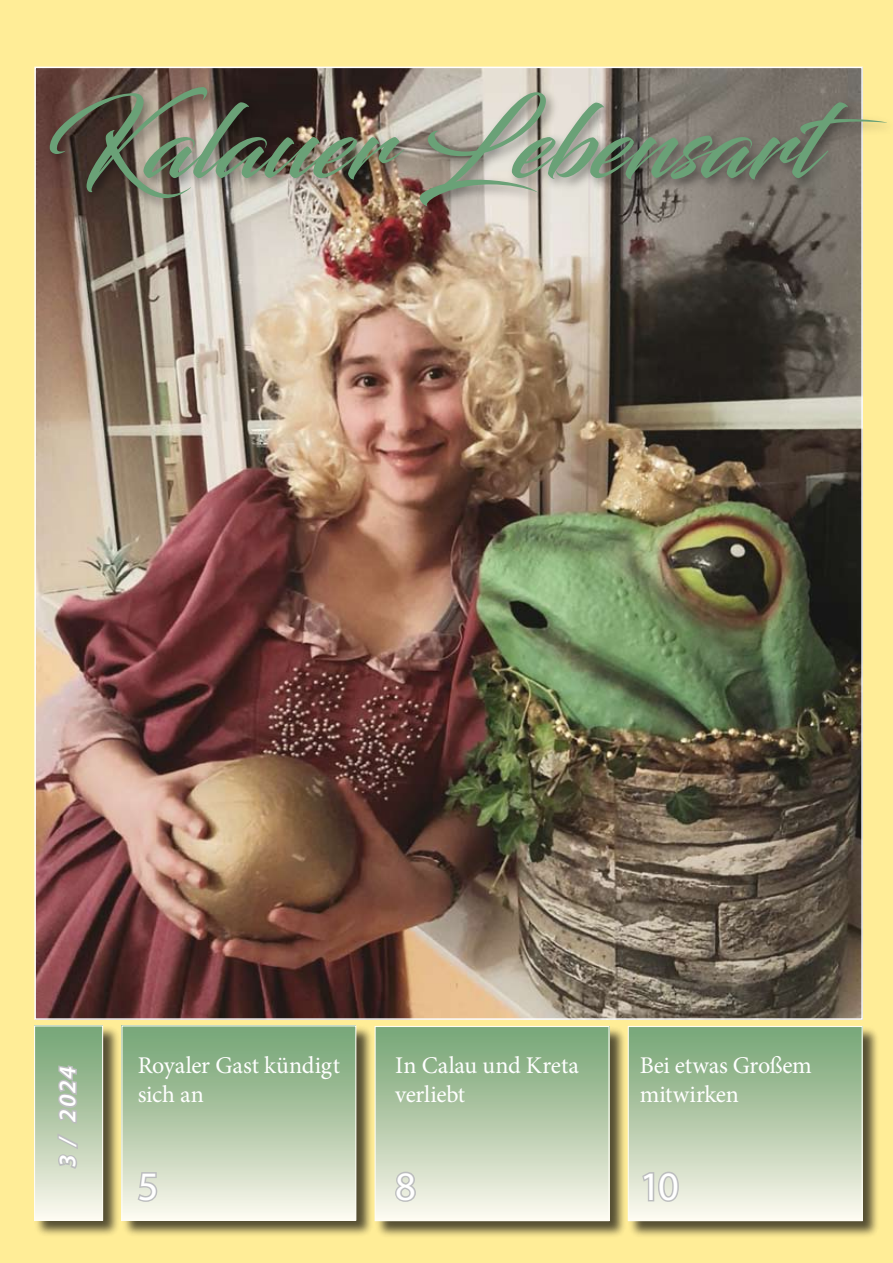
<style>
.page{position:relative;width:893px;height:1263px;background:#ffed97}
.page>*{position:absolute;margin:0;border:0;box-sizing:border-box;transform-origin:0 0}
.t1{font:102px "Blacksword";color:#6aa177}
.t2{font:40.5px "Myriad Pro";color:#fff}
.t3{font:24px/28.8px "Minion Pro";letter-spacing:-.01em;color:#fff}
.t4{font:italic 600 24px "Myriad Pro";color:#fff}
</style>
<div class="page">
<img style="left:37px;top:70px;width:823px;height:947px">
<div style="left:626px;top:1025px;width:254px;height:213px;background:#000;opacity:.75"></div>
<div style="left:628px;top:1026px;width:234px;height:195px;background:linear-gradient(to bottom,#73a271,#fdf8ed)"></div>
<div style="left:628px;top:1026px;width:235px;height:195px;border:1px solid #fff"></div>
<div style="left:373px;top:1025px;width:254px;height:213px;background:#000;opacity:.75"></div>
<div style="left:375px;top:1026px;width:234px;height:195px;background:linear-gradient(to bottom,#73a271,#fdf8ed)"></div>
<div style="left:375px;top:1026px;width:235px;height:195px;border:1px solid #fff"></div>
<div style="left:33px;top:1025px;width:88px;height:213px;background:#000;opacity:.75"></div>
<div style="left:35px;top:1026px;width:68px;height:194px;background:linear-gradient(to bottom,#71a16f,#fbf7ec)"></div>
<div style="left:34px;top:1025px;width:69px;height:195px;border:1px solid #fff"></div>
<div style="left:120px;top:1025px;width:254px;height:213px;background:#000;opacity:.75"></div>
<div style="left:122px;top:1026px;width:234px;height:194px;background:linear-gradient(to bottom,#70a06f,#f9f6ea)"></div>
<div style="left:121px;top:1025px;width:235px;height:195px;border:1px solid #fff"></div>
<svg style="left:56px;top:1063px;width:24px;height:125px;background:#bcc9b6"></svg>
<svg style="left:640px;top:1170px;width:40px;height:33px"></svg>
<svg style="left:394px;top:1170px;width:23px;height:33px"></svg>
<svg style="left:136px;top:1170px;width:23px;height:33px"></svg>
<div style="left:43px;top:80px;width:850px;height:140px;background:#000;opacity:.42"></div>
<h1 class="t1" style="left:46px;top:82px;width:844px">Kalauer Lebensart</h1>
<p class="t4" style="left:52px;top:1167px;width:102px;rotate:-90deg">3 / 2024</p>
<p class="t3" style="left:640px;top:1051px;width:174px">Bei etwas Großem mitwirken</p>
<h2 class="t2" style="left:640px;top:1161px;width:41px">10</h2>
<p class="t3" style="left:138px;top:1051px;width:204px">Royaler Gast kündigt sich an</p>
<p class="t3" style="left:395px;top:1051px;width:185px">In Calau und Kreta verliebt</p>
<h2 class="t2" style="left:395px;top:1161px;width:22px">8</h2>
<h2 class="t2" style="left:138px;top:1161px;width:22px">5</h2>
</div>
